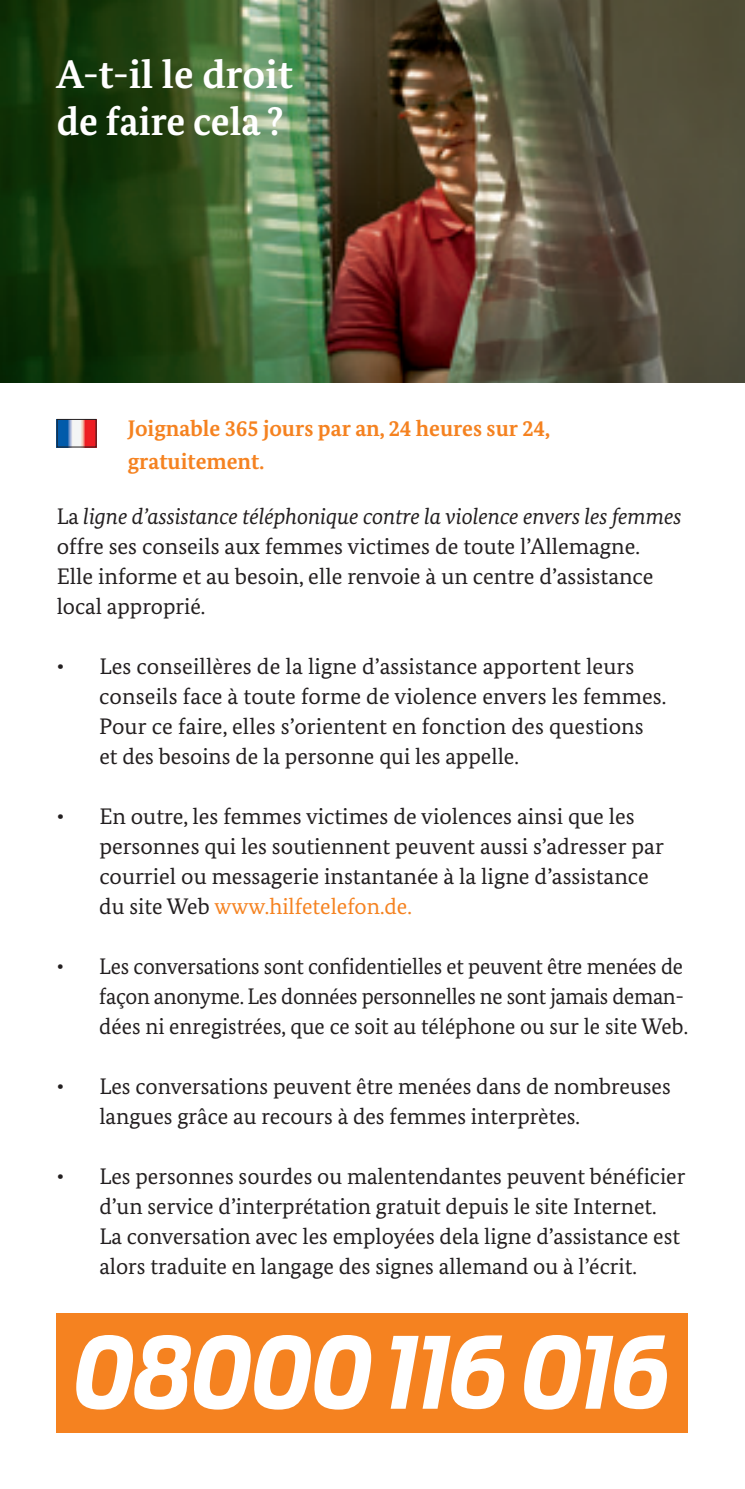
<style>
.page{position:relative;width:745px;height:1489px;background:#fff}
.page>*{position:absolute;margin:0;border:0;box-sizing:border-box;transform-origin:0 0}
.t1{font:700 40px/47.5px "Bundes Serif";color:#fff}
.t2{font:22.5px/30px "Bundes Serif";color:#231f20}
.t3{font:700 22.5px/32.5px "Bundes Serif";color:#f58220}
.s1{font-style:italic}
.s2{color:#f58220}
</style>
<div class="page">
<img style="left:0;top:0;width:744px;height:383px">
<div style="left:57px;top:1312px;width:630px;height:119px;background:#f58220"></div>
<svg style="left:76px;top:1335px;width:295px;height:74px"></svg>
<svg style="left:390px;top:1335px;width:114px;height:73px"></svg>
<svg style="left:524px;top:1335px;width:142px;height:74px"></svg>
<img style="left:59px;top:421px;width:35px;height:24px">
<div style="left:57px;top:419px;width:39px;height:28px;border:1px solid #231f20"></div>
<h1 class="t1" style="left:57px;top:50px;width:237px">A-t-il le droit de faire cela ?</h1>
<h2 class="t3" style="left:128px;top:412px;width:423px">Joignable 365 jours par an, 24 heures sur 24, gratuitement.</h2>
<p class="t2" style="left:57px;top:501px;width:625px">La <span class="s1">ligne d’assistance téléphonique contre la violence envers les femmes </span>offre ses conseils aux femmes victimes de toute l’Allemagne.<br>Elle informe et au besoin, elle renvoie à un centre d’assistance local approprié.</p>
<p class="t2" style="left:99px;top:651px;width:568px">Les conseillères de la ligne d’assistance apportent leurs conseils face à toute forme de violence envers les femmes.<br>Pour ce faire, elles s’orientent en fonction des questions et des besoins de la personne qui les appelle.</p>
<p class="t2" style="left:99px;top:801px;width:565px">En outre, les femmes victimes de violences ainsi que les personnes qui les soutiennent peuvent aussi s’adresser par courriel ou messagerie instantanée à la ligne d’assistance du site Web <span class="s2">www.hilfetelefon.de.</span></p>
<p class="t2" style="left:57px;top:651px;width:9px">•</p>
<p class="t2" style="left:57px;top:801px;width:9px">•</p>
<p class="t2" style="left:57px;top:951px;width:9px">•</p>
<p class="t2" style="left:57px;top:1071px;width:9px">•</p>
<p class="t2" style="left:57px;top:1161px;width:9px">•</p>
<p class="t2" style="left:99px;top:951px;width:590px">Les conversations sont confidentielles et peuvent être menées de façon anonyme. Les données personnelles ne sont jamais deman&shy;dées ni enregistrées, que ce soit au téléphone ou sur le site Web.</p>
<p class="t2" style="left:99px;top:1071px;width:572px">Les conversations peuvent être menées dans de nombreuses langues grâce au recours à des femmes interprètes.</p>
<p class="t2" style="left:99px;top:1161px;width:587px">Les personnes sourdes ou malentendantes peuvent bénéficier d’un service d’interprétation gratuit depuis le site Internet.<br>La conversation avec les employées dela ligne d’assistance est alors traduite en langage des signes allemand ou à l’écrit.</p>
</div>
